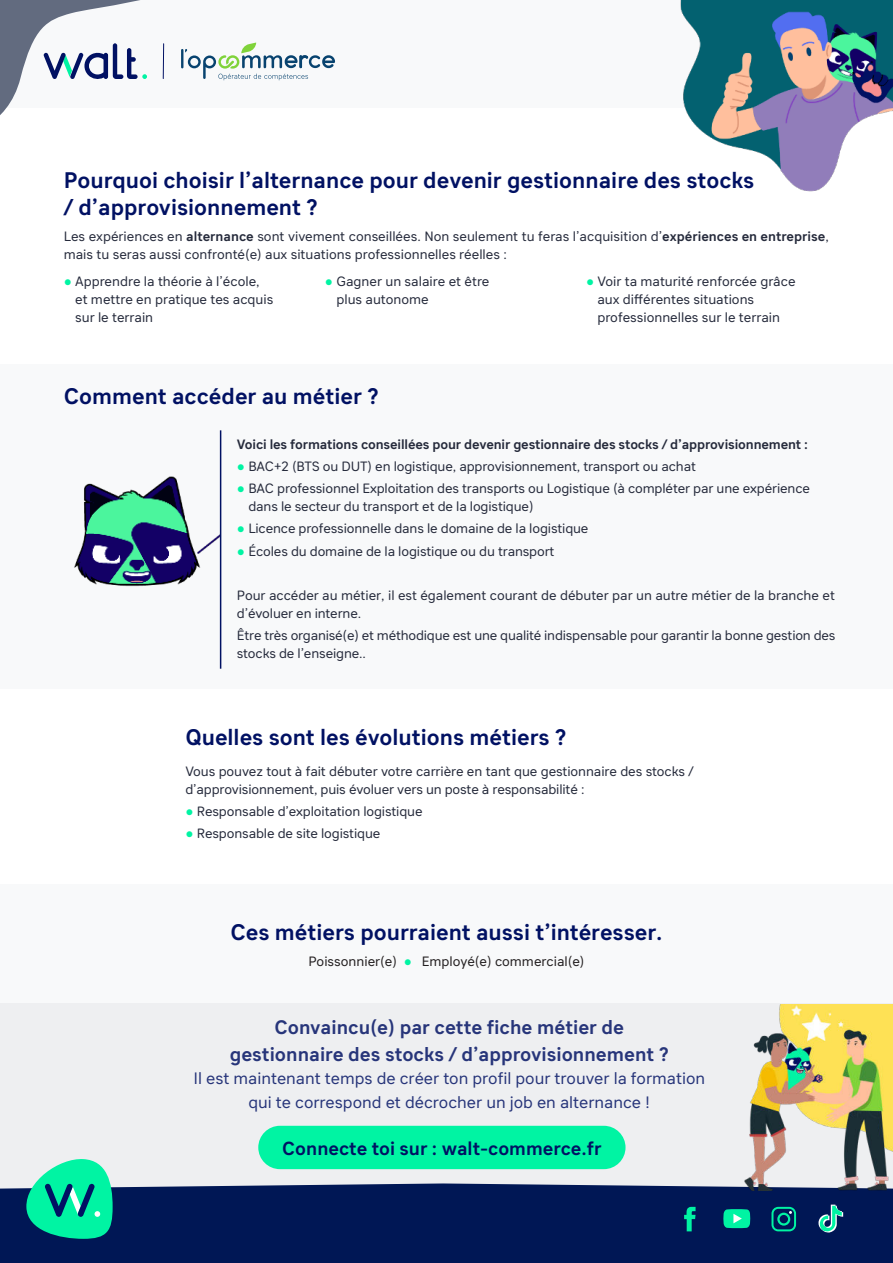
<style>
.page{position:relative;width:893px;height:1263px;background:#fff}
.page>*{position:absolute;margin:0;border:0;box-sizing:border-box;transform-origin:0 0}
.t1{font:700 22.5px/27px "Sebino";color:#011163}
.t2{font:700 19.5px/26.8px "Sebino";color:#27357a;text-align:center}
.t3{font:700 18.9px "Sebino";color:#011163}
.t4{font:16.5px/23.2px "Sebino";color:#27357a;text-align:center}
.t5{font:13.5px/18px "Sebino Soft";letter-spacing:-.01em;color:#262b3c}
.t6{font:13.5px/18px "Sebino";color:#262b3c}
.t7{font:700 13.5px "Sebino";letter-spacing:-.01em;color:#262b3c}
.t8{font:13.5px "Sebino";color:#231f20}
.s1{font-weight:700}
.s2{font-family:"Impact";color:#00f4a3}
</style>
<div class="page">
<div style="left:0;top:0;width:893px;height:107px;background:#f8f9fa"></div>
<div style="left:0;top:365px;width:893px;height:324px;background:#f8f9fa"></div>
<div style="left:0;top:1003px;width:893px;height:185px;background:#eeeff1"></div>
<div style="left:0;top:1183px;width:893px;height:80px;background:#001755"></div>
<img style="left:680px;top:0;width:213px;height:192px">
<svg style="left:26px;top:1159px;width:87px;height:80px;background:#23cfa3"></svg>
<svg style="left:684px;top:1207px;width:12px;height:24px"></svg>
<svg style="left:771px;top:1207px;width:25px;height:24px"></svg>
<svg style="left:818px;top:1204px;width:25px;height:28px"></svg>
<svg style="left:723px;top:1209px;width:27px;height:19px"></svg>
<svg style="left:0;top:0;width:335px;height:115px"></svg>
<img style="left:74px;top:463px;width:146px;height:140px">
<hr style="left:220px;top:430px;width:1px;height:239px;background:#011163">
<div style="left:0;top:884px;width:893px;height:123px;background:#f8f9fa"></div>
<img style="left:745px;top:1004px;width:148px;height:187px">
<div style="left:258px;top:1126px;width:367px;height:43px;background:#00f4a3;border-radius:22px"></div>
<h1 class="t1" style="left:64px;top:169px;width:692px">Pourquoi choisir l’alternance pour devenir gestionnaire des stocks / d’approvisionnement ?</h1>
<p class="t6" style="left:64px;top:228px;width:767px">Les expériences en <span class="s1">alternance</span> sont vivement conseillées. Non seulement tu feras l’acquisition d’<span class="s1">expériences en entreprise</span>, mais tu seras aussi confronté(e) aux situations professionnelles réelles :</p>
<p class="t6" style="left:75px;top:273px;width:200px;text-indent:-11px"><span class="s2">●</span> Apprendre la théorie à l’école, et mettre en pratique tes acquis sur le terrain</p>
<p class="t6" style="left:336px;top:273px;width:155px;text-indent:-11px"><span class="s2">●</span> Gagner un salaire et être plus autonome</p>
<p class="t6" style="left:597px;top:273px;width:200px;text-indent:-11px"><span class="s2">●</span> Voir ta maturité renforcée grâce aux différentes situations professionnelles sur le terrain</p>
<h1 class="t1" style="left:64px;top:385px;width:317px">Comment accéder au métier ?</h1>
<p class="t7" style="left:237px;top:439px;width:573px">Voici les formations conseillées pour devenir gestionnaire des stocks / d’approvisionnement :</p>
<p class="t5" style="left:237px;top:457px;width:461px"><span class="s2">●</span> BAC+2 (BTS ou DUT) en logistique, approvisionnement, transport ou achat</p>
<p class="t5" style="left:248px;top:479px;width:563px;text-indent:-11px"><span class="s2">●</span> BAC professionnel Exploitation des transports ou Logistique (à compléter par une expérience dans le secteur du transport et de la logistique)</p>
<p class="t5" style="left:237px;top:520px;width:353px"><span class="s2">●</span> Licence professionnelle dans le domaine de la logistique</p>
<p class="t5" style="left:237px;top:542px;width:319px"><span class="s2">●</span> Écoles du domaine de la logistique ou du transport</p>
<p class="t5" style="left:237px;top:586px;width:600px">Pour accéder au métier, il est également courant de débuter par un autre métier de la branche et d’évoluer en interne.</p>
<p class="t5" style="left:237px;top:627px;width:600px">Être très organisé(e) et méthodique est une qualité indispensable pour garantir la bonne gestion des stocks de l’enseigne..</p>
<h1 class="t1" style="left:185px;top:726px;width:383px">Quelles sont les évolutions métiers ?</h1>
<p class="t6" style="left:185px;top:762px;width:510px">Vous pouvez tout à fait débuter votre carrière en tant que gestionnaire des stocks / d’approvisionnement, puis évoluer vers un poste à responsabilité :</p>
<p class="t5" style="left:185px;top:802px;width:239px"><span class="s2">●</span> Responsable d’exploitation logistique</p>
<p class="t5" style="left:185px;top:824px;width:197px"><span class="s2">●</span> Responsable de site logistique</p>
<h1 class="t1" style="left:230px;top:920px;width:434px">Ces métiers pourraient aussi t’intéresser.</h1>
<p class="t8" style="left:308px;top:954px;width:278px">Poissonnier(e) <span class="s2">●</span> Employé(e) commercial(e)</p>
<h2 class="t2" style="left:230px;top:1015px;width:441px">Convaincu(e) par cette fiche métier de gestionnaire des stocks / d’approvisionnement ?</h2>
<p class="t4" style="left:193px;top:1067px;width:513px">Il est maintenant temps de créer ton profil pour trouver la formation qui te correspond et décrocher un job en alternance !</p>
<h3 class="t3" style="left:282px;top:1141px;width:321px">Connecte toi sur : walt-commerce.fr</h3>
</div>
